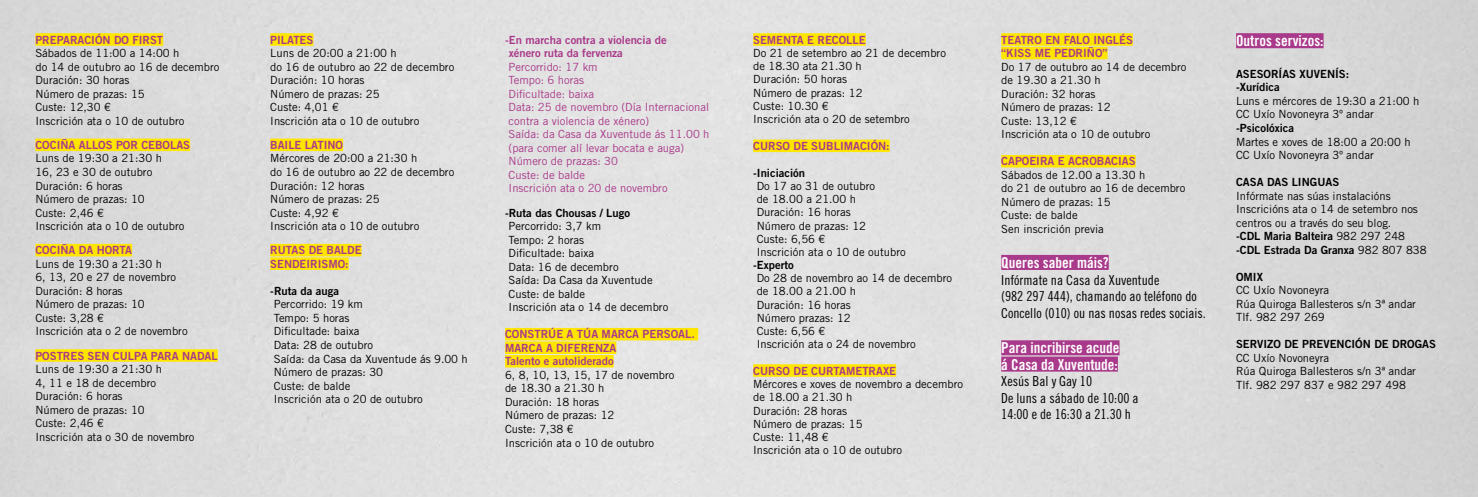
<style>
.page{position:relative;width:1478px;height:497px;background:#fff}
.page>*{position:absolute;margin:0;border:0;box-sizing:border-box;transform-origin:0 0}
.t1{font:15px/16.2px "Trade Gothic LT Std Bd Cn 20";color:#fff}
.t2{font:13.75px/16.5px "Trade Gothic LT Std Cn 18";color:#000}
.t3{font:11.25px/13.5px "Trade Gothic LT Std";color:#000}
.t4{font:11.25px/13.5px "Trade Gothic LT Std Bd 2";color:#a9398a}
.t5{font:11.25px/13.5px "Trade Gothic LT Std";color:#a9398a}
.t6{font:11.25px/13.5px "Trade Gothic LT Std Bd 2";color:#000}
.s1{font-family:"Trade Gothic LT Std"}
</style>
<div class="page">
<img style="left:0;top:0;width:1478px;height:496px">
<div style="left:35px;top:33px;width:128px;height:13px;background:#ffe600"></div>
<div style="left:35px;top:138px;width:155px;height:13px;background:#ffe600"></div>
<div style="left:35px;top:243px;width:97px;height:13px;background:#ffe600"></div>
<div style="left:35px;top:349px;width:183px;height:12px;background:#ffe600"></div>
<div style="left:270px;top:33px;width:43px;height:13px;background:#ffe600"></div>
<div style="left:270px;top:138px;width:73px;height:13px;background:#ffe600"></div>
<div style="left:270px;top:243px;width:91px;height:13px;background:#ffe600"></div>
<div style="left:270px;top:257px;width:79px;height:12px;background:#ffe600"></div>
<div style="left:505px;top:327px;width:193px;height:13px;background:#ffe600"></div>
<div style="left:505px;top:341px;width:111px;height:12px;background:#ffe600"></div>
<div style="left:505px;top:354px;width:108px;height:13px;background:#ffe600"></div>
<div style="left:753px;top:33px;width:112px;height:13px;background:#ffe600"></div>
<div style="left:753px;top:139px;width:136px;height:13px;background:#ffe600"></div>
<div style="left:753px;top:364px;width:143px;height:12px;background:#ffe600"></div>
<div style="left:1001px;top:33px;width:132px;height:13px;background:#ffe600"></div>
<div style="left:1001px;top:47px;width:106px;height:12px;background:#ffe600"></div>
<div style="left:1001px;top:155px;width:134px;height:12px;background:#ffe600"></div>
<div style="left:1001px;top:254px;width:107px;height:15px;background:#a9398a"></div>
<div style="left:1001px;top:340px;width:118px;height:15px;background:#a9398a"></div>
<div style="left:1001px;top:356px;width:117px;height:15px;background:#a9398a"></div>
<div style="left:1236px;top:33px;width:87px;height:15px;background:#a9398a"></div>
<p class="t4" style="left:35px;top:33px;width:129px">PREPARACIÓN DO FIRST</p>
<p class="t3" style="left:35px;top:46px;width:186px">Sábados de 11:00 a 14:00 h<br>do 14 de outubro ao 16 de decembro<br>Duración: 30 horas<br>Número de prazas: 15<br>Custe: 12,30 €<br>Inscrición ata o 10 de outubro</p>
<p class="t4" style="left:35px;top:138px;width:156px">COCIÑA ALLOS POR CEBOLAS</p>
<p class="t3" style="left:35px;top:151px;width:151px">Luns de 19:30 a 21:30 h<br>16, 23 e 30 de outubro<br>Duración: 6 horas<br>Número de prazas: 10<br>Custe: 2,46 €<br>Inscrición ata o 10 de outubro</p>
<p class="t4" style="left:35px;top:243px;width:98px">COCIÑA DA HORTA</p>
<p class="t3" style="left:35px;top:256px;width:154px">Luns de 19:30 a 21:30 h<br>6, 13, 20 e 27 de novembro<br>Duración: 8 horas<br>Número de prazas: 10<br>Custe: 3,28 €<br>Inscrición ata o 2 de novembro</p>
<p class="t4" style="left:35px;top:348px;width:184px">POSTRES SEN CULPA PARA NADAL</p>
<p class="t3" style="left:35px;top:362px;width:161px">Luns de 19:30 a 21:30 h<br>4, 11 e 18 de decembro<br>Duración: 6 horas<br>Número de prazas: 10<br>Custe: 2,46 €<br>Inscrición ata o 30 de novembro</p>
<p class="t4" style="left:270px;top:33px;width:45px">PILATES</p>
<p class="t3" style="left:270px;top:46px;width:186px">Luns de 20:00 a 21:00 h<br>do 16 de outubro ao 22 de decembro<br>Duración: 10 horas<br>Número de prazas: 25<br>Custe: 4,01 €<br>Inscrición ata o 10 de outubro</p>
<p class="t4" style="left:270px;top:138px;width:74px">BAILE LATINO</p>
<p class="t3" style="left:270px;top:151px;width:186px">Mércores de 20:00 a 21:30 h<br>do 16 de outubro ao 22 de decembro<br>Duración: 12 horas<br>Número de prazas: 25<br>Custe: 4,92 €<br>Inscrición ata o 10 de outubro</p>
<p class="t4" style="left:270px;top:243px;width:93px">RUTAS DE BALDE<br>SENDEIRISMO:</p>
<p class="t6" style="left:270px;top:283px;width:70px">-Ruta da auga</p>
<p class="t3" style="left:274px;top:297px;width:196px">Percorrido: 19 km<br>Tempo: 5 horas<br>Dificultade: baixa<br>Data: 28 de outubro<br>Saída: da Casa da Xuventude ás 9.00 h<br>Número de prazas: 30<br>Custe: de balde<br>Inscrición ata o 20 de outubro</p>
<p class="t4" style="left:509px;top:33px;width:159px;text-indent:-4px">-En marcha contra a violencia de xénero ruta da fervenza</p>
<p class="t5" style="left:508px;top:60px;width:202px">Percorrido: 17 km<br>Tempo: 6 horas<br>Dificultade: baixa<br>Data: 25 de novembro (Día Internacional contra a violencia de xénero)<br>Saída: da Casa da Xuventude ás 11.00 h (para comer alí levar bocata e auga)<br>Número de prazas: 30<br>Custe: de balde<br>Inscrición ata o 20 de novembro</p>
<p class="t6" style="left:505px;top:205px;width:126px">-Ruta das Chousas / Lugo</p>
<p class="t3" style="left:508px;top:219px;width:161px">Percorrido: 3,7 km<br>Tempo: 2 horas<br>Dificultade: baixa<br>Data: 16 de decembro<br>Saída: Da Casa da Xuventude<br>Custe: de balde<br>Inscrición ata o 14 de decembro</p>
<p class="t4" style="left:505px;top:327px;width:191px">CONSTRÚE A TÚA MARCA PERSOAL.<br>MARCA A DIFERENZA<br>Talento e autoliderado</p>
<p class="t3" style="left:505px;top:367px;width:171px">6, 8, 10, 13, 15, 17 de novembro de 18.30 a 21.30 h<br>Duración: 18 horas<br>Número de prazas: 12<br>Custe: 7,38 €<br>Inscrición ata o 10 de outubro</p>
<p class="t4" style="left:753px;top:33px;width:114px">SEMENTA E RECOLLE</p>
<p class="t3" style="left:753px;top:46px;width:194px">Do 21 de setembro ao 21 de decembro de 18.30 ata 21.30 h<br>Duración: 50 horas<br>Número de prazas: 12<br>Custe: 10.30 €<br>Inscrición ata o 20 de setembro</p>
<p class="t4" style="left:753px;top:139px;width:138px">CURSO DE SUBLIMACIÓN:</p>
<p class="t6" style="left:753px;top:165px;width:53px">-Iniciación</p>
<p class="t3" style="left:756px;top:179px;width:151px">Do 17 ao 31 de outubro<br>de 18.00 a 21.00 h<br>Duración: 16 horas<br>Número de prazas: 12<br>Custe: 6,56 €<br>Inscrición ata o 10 de outubro</p>
<p class="t6" style="left:753px;top:258px;width:42px">-Experto</p>
<p class="t3" style="left:756px;top:271px;width:197px">Do 28 de novembro ao 14 de decembro de 18.00 a 21.00 h<br>Duración: 16 horas<br>Número prazas: 12<br>Custe: 6,56 €<br>Inscrición ata o 24 de novembro</p>
<p class="t4" style="left:753px;top:363px;width:144px">CURSO DE CURTAMETRAXE</p>
<p class="t3" style="left:753px;top:376px;width:211px">Mércores e xoves de novembro a decembro de 18.00 a 21.30 h<br>Duración: 28 horas<br>Número de prazas: 15<br>Custe: 11,48 €<br>Inscrición ata o 10 de outubro</p>
<p class="t4" style="left:1001px;top:33px;width:133px">TEATRO EN FALO INGLÉS “KISS ME PEDRIÑO”</p>
<p class="t3" style="left:1001px;top:60px;width:187px">Do 17 de outubro ao 14 de decembro de 19.30 a 21.30 h<br>Duración: 32 horas<br>Número de prazas: 12<br>Custe: 13,12 €<br>Inscrición ata o 10 de outubro</p>
<p class="t4" style="left:1001px;top:154px;width:136px">CAPOEIRA E ACROBACIAS</p>
<p class="t3" style="left:1001px;top:168px;width:186px">Sábados de 12.00 a 13.30 h<br>do 21 de outubro ao 16 de decembro<br>Número de prazas: 15<br>Custe: de balde<br>Sen inscrición previa</p>
<h1 class="t1" style="left:1001px;top:254px;width:109px">Queres saber máis?</h1>
<p class="t2" style="left:1001px;top:271px;width:206px">Infórmate na Casa da Xuventude<br>(982 297 444), chamando ao teléfono do<br>Concello (010) ou nas nosas redes sociais.</p>
<h1 class="t1" style="left:1001px;top:339px;width:120px">Para incribirse acude á Casa da Xuventude:</h1>
<p class="t2" style="left:1001px;top:372px;width:139px">Xesús Bal y Gay 10<br>De luns a sábado de 10:00 a<br>14:00 e de 16:30 a 21.30 h</p>
<h1 class="t1" style="left:1236px;top:33px;width:89px">Outros servizos:</h1>
<p class="t6" style="left:1236px;top:67px;width:115px">ASESORÍAS XUVENÍS: -Xurídica</p>
<p class="t3" style="left:1236px;top:94px;width:185px">Luns e mércores de 19:30 a 21:00 h<br>CC Uxío Novoneyra 3º andar</p>
<p class="t6" style="left:1236px;top:121px;width:60px">-Psicolóxica</p>
<p class="t3" style="left:1236px;top:134px;width:176px">Martes e xoves de 18:00 a 20:00 h<br>CC Uxío Novoneyra 3º andar</p>
<p class="t6" style="left:1236px;top:175px;width:105px">CASA DAS LINGUAS</p>
<p class="t3" style="left:1236px;top:188px;width:183px">Infórmate nas súas instalacións<br>Inscricións ata o 14 de setembro nos centros ou a través do seu blog.</p>
<p class="t6" style="left:1236px;top:229px;width:192px">-CDL Maria Balteira <span class="s1">982 297 248 </span>-CDL Estrada Da Granxa <span class="s1">982 807 838</span></p>
<p class="t6" style="left:1236px;top:269px;width:28px">OMIX</p>
<p class="t3" style="left:1236px;top:283px;width:181px">CC Uxío Novoneyra<br>Rúa Quiroga Ballesteros s/n 3ª andar<br>Tlf. 982 297 269</p>
<p class="t6" style="left:1236px;top:337px;width:201px">SERVIZO DE PREVENCIÓN DE DROGAS</p>
<p class="t3" style="left:1236px;top:350px;width:181px">CC Uxío Novoneyra<br>Rúa Quiroga Ballesteros s/n 3ª andar<br>Tlf. 982 297 837 e 982 297 498</p>
</div>
